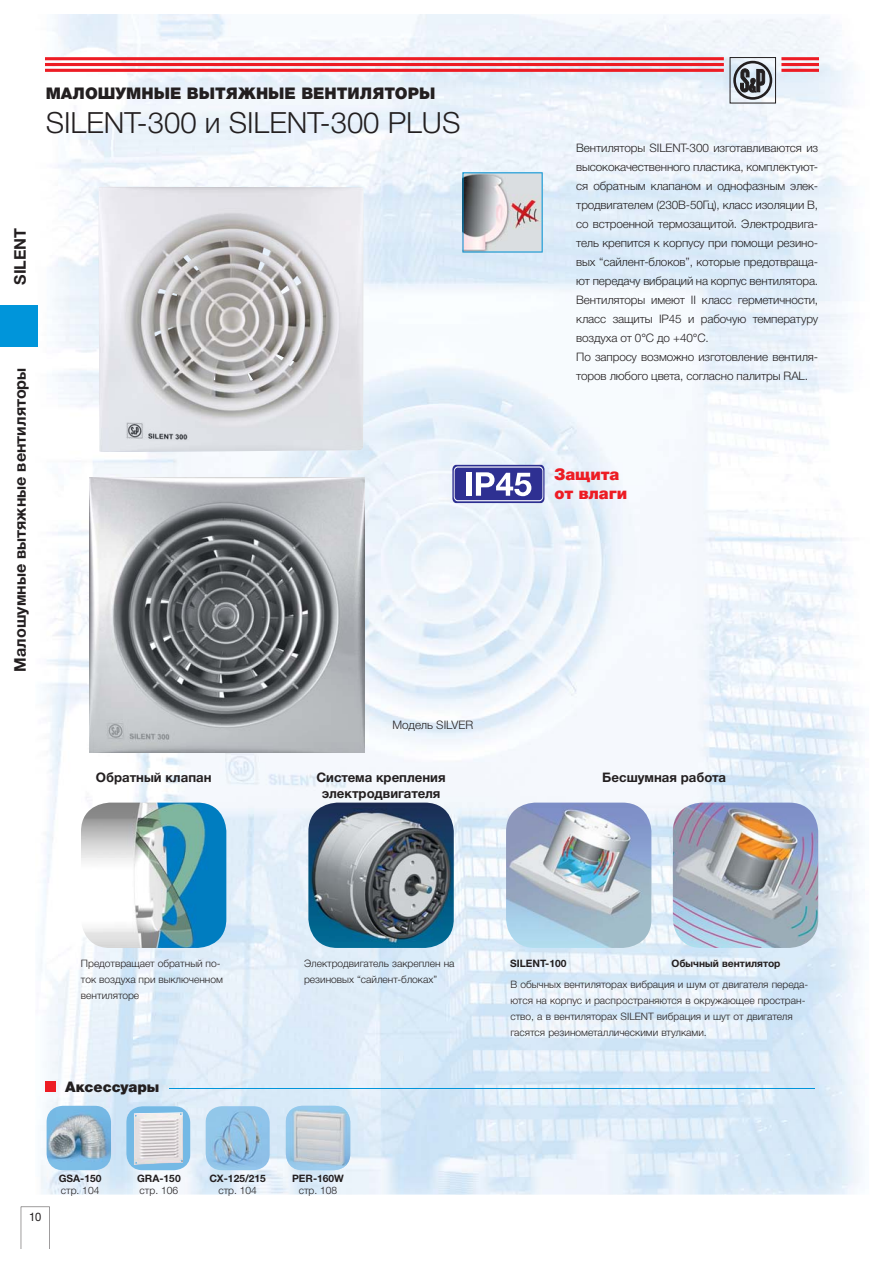
<style>
.page{position:relative;width:893px;height:1263px;background:#fff}
.page>*{position:absolute;margin:0;border:0;box-sizing:border-box;transform-origin:0 0}
.t1{font:300 29.25px "Helvetica Neue Cyr";color:#231f20}
.t2{font:700 16.05px "Helvetica Neue Cyr";color:#231f20}
.t3{font:900 16.05px "Helvetica Neue Cyr";color:#231f20}
.t4{font:900 16.05px/19.4px "Helvetica Neue Cyr";color:#ed1c24}
.t5{font:900 14.7px "Helvetica Neue Cyr";color:#231f20}
.t6{font:700 13.2px/15.8px "Helvetica Neue Cyr";color:#231f20;text-align:center}
.t7{font:300 11.7px/19px "Helvetica Neue Cyr";letter-spacing:-.01em;color:#231f20}
.t8{font:11.7px "Helvetica Neue Cyr";color:#231f20;scale:.95 1}
.t9{font:300 10.2px/16px "Helvetica Neue Cyr";color:#231f20}
.t10{font:700 10.2px "Helvetica Neue Cyr";color:#231f20}
</style>
<div class="page">
<img style="left:39px;top:15px;width:826px;height:1180px">
<div style="left:733px;top:61px;width:39px;height:39px;border:3px solid #231f20;border-radius:50%"></div>
<div style="left:730px;top:57px;width:46px;height:46px;border:1px solid #231f20"></div>
<svg style="left:740px;top:69px;width:25px;height:23px"></svg>
<hr style="left:46px;top:57px;width:678px;height:3px;background:#ed1c24">
<hr style="left:46px;top:63px;width:678px;height:3px;background:#ed1c24">
<hr style="left:46px;top:69px;width:678px;height:3px;background:#ed1c24">
<hr style="left:781px;top:57px;width:37px;height:3px;background:#ed1c24">
<hr style="left:781px;top:63px;width:37px;height:3px;background:#ed1c24">
<hr style="left:781px;top:69px;width:37px;height:3px;background:#ed1c24">
<div style="left:0;top:305px;width:38px;height:42px;background:#0095da"></div>
<svg style="left:21px;top:1207px;width:29px;height:41px"></svg>
<div style="left:46px;top:1082px;width:10px;height:10px;background:#ed1c24"></div>
<hr style="left:169px;top:1088px;width:646px;height:1px;background:#0095da">
<img style="left:47px;top:1106px;width:64px;height:64px;border-radius:16px">
<img style="left:206px;top:1106px;width:64px;height:64px;border-radius:16px">
<img style="left:286px;top:1106px;width:64px;height:64px;border-radius:16px">
<img style="left:99px;top:187px;width:265px;height:266px">
<img style="left:89px;top:477px;width:275px;height:276px">
<img style="left:673px;top:803px;width:145px;height:145px;border-radius:29px">
<img style="left:81px;top:803px;width:145px;height:145px;border-radius:29px">
<img style="left:506px;top:803px;width:145px;height:145px;border-radius:29px">
<img style="left:308px;top:803px;width:146px;height:145px;border-radius:29px">
<svg style="left:462px;top:172px;width:81px;height:81px;background:#b6b9bf"></svg>
<svg style="left:452px;top:465px;width:92px;height:38px"></svg>
<div style="left:126px;top:1106px;width:64px;height:64px;background:#74b9e5;border-radius:16px"></div>
<img style="left:134px;top:1112px;width:49px;height:53px">
<h2 class="t3" style="left:46px;top:84px;width:391px">МАЛОШУМНЫЕ ВЫТЯЖНЫЕ ВЕНТИЛЯТОРЫ</h2>
<h1 class="t1" style="left:46px;top:112px;width:416px">SILENT-300 и SILENT-300 PLUS</h1>
<h2 class="t2" style="left:14px;top:285px;width:58px;rotate:-90deg">SILENT</h2>
<h2 class="t2" style="left:14px;top:672px;width:305px;rotate:-90deg">Малошумные вытяжные вентиляторы</h2>
<p class="t6" style="left:96px;top:771px;width:117px">Обратный клапан</p>
<p class="t7" style="left:392px;top:717px;width:82px">Модель SILVER</p>
<p class="t6" style="left:316px;top:771px;width:131px">Система крепления электродвигателя</p>
<p class="t7" style="left:576px;top:139px;width:243px">Вентиляторы SILENT-300 изготавливаются из высококачественного пластика, комплектуют&shy;ся обратным клапаном и однофазным элек&shy;тродвигателем (230В-50Гц), класс изоляции B, со встроенной термозащитой. Электродвига&shy;тель крепится к корпусу при помощи резино&shy;вых “сайлент-блоков”, которые предотвраща&shy;ют передачу вибраций на корпус вентилятора.<br>Вентиляторы имеют II класс герметичности, класс защиты IP45 и рабочую температуру воздуха от 0°С до +40°С.<br>По запросу возможно изготовление вентиля&shy;торов любого цвета, согласно палитры RAL.</p>
<h2 class="t4" style="left:554px;top:465px;width:74px">Защита от влаги</h2>
<p class="t6" style="left:602px;top:771px;width:125px">Бесшумная работа</p>
<p class="t9" style="left:81px;top:957px;width:143px">Предотвращает обратный по&shy;ток воздуха при выключенном вентиляторе</p>
<p class="t9" style="left:304px;top:957px;width:152px">Электродвигатель закреплен на резиновых “сайлент-блоках”</p>
<p class="t5" style="left:65px;top:1079px;width:96px">Аксессуары</p>
<p class="t8" style="left:29px;top:1213px;width:15px">10</p>
<p class="t10" style="left:59px;top:1174px;width:44px">GSA-150</p>
<p class="t9" style="left:61px;top:1183px;width:40px">стр. 104</p>
<p class="t10" style="left:137px;top:1174px;width:45px">GRA-150</p>
<p class="t9" style="left:140px;top:1183px;width:40px">стр. 106</p>
<p class="t10" style="left:209px;top:1174px;width:58px">CX-125/215</p>
<p class="t9" style="left:218px;top:1183px;width:40px">стр. 104</p>
<p class="t10" style="left:292px;top:1174px;width:53px">PER-160W</p>
<p class="t9" style="left:299px;top:1183px;width:40px">стр. 108</p>
<p class="t10" style="left:510px;top:960px;width:58px">SILENT-100</p>
<p class="t10" style="left:671px;top:960px;width:111px">Обычный вентилятор</p>
<p class="t9" style="left:510px;top:978px;width:299px">В обычных вентиляторах вибрация и шум от двигателя переда&shy;ются на корпус и распространяются в окружающее простран&shy;ство, а в вентиляторах SILENT вибрация и шут от двигателя гасятся резинометаллическими втулками.</p>
</div>
